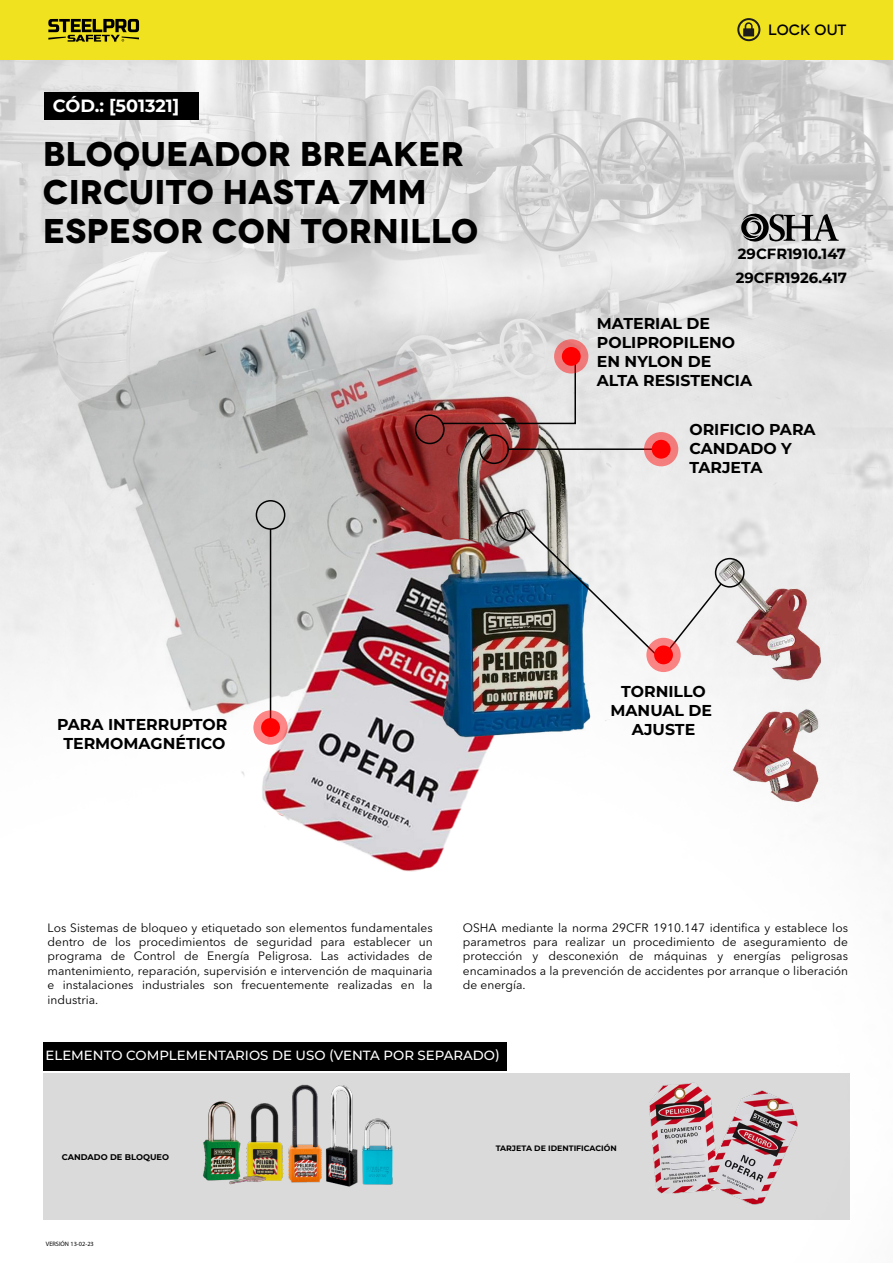
<style>
.page{position:relative;width:893px;height:1263px;background:#fff}
.page>*{position:absolute;margin:0;border:0;box-sizing:border-box;transform-origin:0 0}
.t1{font:700 expanded 34.35px/38.2px "Novecento";color:#000}
.t2{font:700 17.7px "Montserrat";color:#fff}
.t3{font:700 15.75px/18.9px "Montserrat";color:#000}
.t4{font:500 expanded 15px "Novecento";color:#000}
.t5{font:700 14.85px/24px "Montserrat";color:#000}
.t6{font:500 13.35px "Montserrat";color:#fff}
.t7{font:12px/14.4px "Avenir Next LT Pro";color:#000;text-align:justify}
.t8{font:700 8.25px "Montserrat";color:#000}
.t9{font:700 7.8px "Montserrat";color:#000}
.t10{font:6.3px "Myriad Pro";color:#000}
</style>
<div class="page">
<img style="left:0;top:60px;width:893px;height:1011px">
<img style="left:0;top:103px;width:647px;height:922px">
<div style="left:0;top:0;width:893px;height:60px;background:#f1e21f"></div>
<svg style="left:48px;top:19px;width:91px;height:23px"></svg>
<svg style="left:737px;top:18px;width:23px;height:23px"></svg>
<svg style="left:740px;top:213px;width:99px;height:29px;background:#868686"></svg>
<div style="left:43px;top:1073px;width:807px;height:147px;background:#dadada"></div>
<div style="left:43px;top:1042px;width:464px;height:28px;background:#000"></div>
<img style="left:639px;top:1065px;width:164px;height:140px">
<img style="left:160px;top:1070px;width:148px;height:1px">
<img style="left:203px;top:1101px;width:81px;height:84px">
<img style="left:288px;top:1084px;width:105px;height:103px">
<div style="left:44px;top:92px;width:154px;height:27px;background:#000"></div>
<div style="left:415px;top:414px;width:30px;height:30px;border:2px solid #020202;border-radius:50%"></div>
<svg style="left:440px;top:355px;width:137px;height:70px;background:#ccb2b1"></svg>
<svg style="left:554px;top:339px;width:34px;height:35px"></svg>
<div style="left:562px;top:347px;width:19px;height:19px;background:#f00;border-radius:50%"></div>
<div style="left:496px;top:512px;width:30px;height:30px;border:2px solid #020202;border-radius:50%"></div>
<img style="left:654px;top:548px;width:239px;height:271px">
<div style="left:715px;top:558px;width:30px;height:30px;border:2px solid #020202;border-radius:50%"></div>
<div style="left:256px;top:500px;width:29px;height:30px;border:2px solid #020202;border-radius:50%"></div>
<svg style="left:523px;top:525px;width:200px;height:138px"></svg>
<svg style="left:646px;top:638px;width:35px;height:34px"></svg>
<div style="left:654px;top:645px;width:19px;height:19px;background:#f00;border-radius:50%"></div>
<div style="left:479px;top:434px;width:30px;height:30px;border:2px solid #020202;border-radius:50%"></div>
<hr style="left:508px;top:448px;width:150px;height:2px;background:#020202">
<svg style="left:644px;top:432px;width:34px;height:34px"></svg>
<div style="left:652px;top:440px;width:19px;height:19px;background:#f00;border-radius:50%"></div>
<hr style="left:270px;top:529px;width:1px;height:198px;background:#020202">
<svg style="left:253px;top:710px;width:35px;height:35px"></svg>
<div style="left:261px;top:718px;width:19px;height:19px;background:#f00;border-radius:50%"></div>
<h2 class="t2" style="left:53px;top:94px;width:128px">CÓD.: [501321]</h2>
<h1 class="t1" style="left:43px;top:135px;width:437px">BLOQUEADOR BREAKER<br>CIRCUITO HASTA 7MM<br>ESPESOR CON TORNILLO</h1>
<p class="t4" style="left:768px;top:20px;width:80px">LOCK OUT</p>
<p class="t5" style="left:736px;top:242px;width:113px">29CFR1910.147<br>29CFR1926.417</p>
<h3 class="t3" style="left:597px;top:314px;width:157px">MATERIAL DE<br>POLIPROPILENO<br>EN NYLON DE<br>ALTA RESISTENCIA</h3>
<h3 class="t3" style="left:689px;top:420px;width:128px">ORIFICIO PARA<br>CANDADO Y<br>TARJETA</h3>
<h3 class="t3" style="left:610px;top:681px;width:103px;text-align:center">TORNILLO<br>MANUAL DE</h3>
<h3 class="t3" style="left:57px;top:714px;width:172px">PARA INTERRUPTOR</h3>
<h3 class="t3" style="left:632px;top:719px;width:65px">AJUSTE</h3>
<h3 class="t3" style="left:63px;top:733px;width:164px">TERMOMAGNÉTICO</h3>
<p class="t7" style="left:48px;top:920px;width:387px">Los Sistemas de bloqueo y etiquetado son elementos fundamentales dentro de los procedimientos de seguridad para establecer un programa de Control de Energía Peligrosa. Las actividades de mantenimiento, reparación, supervisión e intervención de maquinaria e instalaciones industriales son frecuentemente realizadas en la industria.</p>
<p class="t7" style="left:463px;top:920px;width:387px">OSHA mediante la norma 29CFR 1910.147 identifica y establece los parametros para realizar un procedimiento de aseguramiento de protección y desconexión de máquinas y energías peligrosas encaminados a la prevención de accidentes por arranque o liberación de energía.</p>
<p class="t6" style="left:46px;top:1046px;width:456px">ELEMENTO COMPLEMENTARIOS DE USO (VENTA POR SEPARADO)</p>
<p class="t8" style="left:62px;top:1151px;width:109px">CANDADO DE BLOQUEO</p>
<p class="t10" style="left:46px;top:1239px;width:50px">VERSIÓN 13-02-23</p>
<p class="t9" style="left:496px;top:1143px;width:123px">TARJETA DE IDENTIFICACIÓN</p>
</div>
